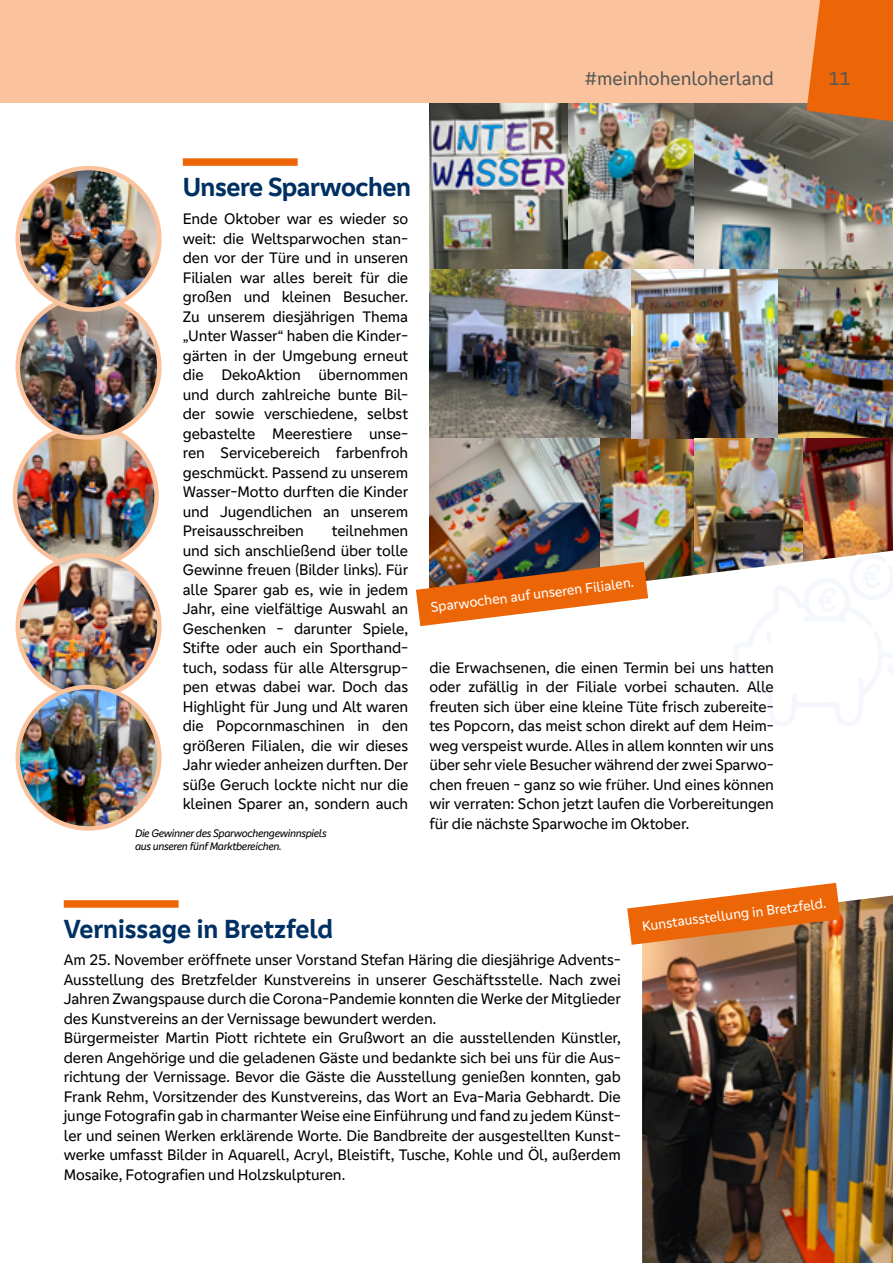
<style>
.page{position:relative;width:893px;height:1263px;background:#fff}
.page>*{position:absolute;margin:0;border:0;box-sizing:border-box;transform-origin:0 0}
.Überschrift_orange{font:700 27px "Genos GFG";letter-spacing:-.015em;color:#003063}
.t1{font:19.5px "Genos GFG";color:#575756}
.Fließtext_Absatz{font:15.75px/19.5px "Genos GFG";letter-spacing:-.01em;color:#000;text-align:justify}
.t2{font:14.25px "Genos GFG";color:#fff}
.Bildunterschrift_rec{font:italic 11.25px/12.8px "Genos GFG";letter-spacing:-.03em;color:#000}
</style>
<div class="page">
<img style="left:642px;top:895px;width:251px;height:368px">
<img style="left:429px;top:269px;width:464px;height:170px">
<img style="left:429px;top:439px;width:265px;height:112px">
<img style="left:429px;top:102px;width:139px;height:167px">
<img style="left:568px;top:102px;width:126px;height:167px">
<img style="left:694px;top:102px;width:199px;height:167px">
<img style="left:694px;top:439px;width:110px;height:112px">
<img style="left:804px;top:439px;width:89px;height:112px">
<img style="left:420px;top:551px;width:470px;height:76px">
<div style="left:0;top:0;width:893px;height:102px;background:#fac39d"></div>
<svg style="left:806px;top:0;width:87px;height:121px;background:#e86d17"></svg>
<svg style="left:627px;top:883px;width:213px;height:62px"></svg>
<img style="left:416px;top:562px;width:232px;height:64px">
<img style="left:15px;top:425px;width:142px;height:142px;border-radius:71px">
<img style="left:18px;top:555px;width:141px;height:142px;border-radius:71px">
<div style="left:16px;top:553px;width:146px;height:146px;border:4px solid #fac39d;border-radius:50%"></div>
<img style="left:18px;top:687px;width:141px;height:141px;border-radius:71px">
<div style="left:16px;top:685px;width:146px;height:146px;border:4px solid #fac39d;border-radius:50%"></div>
<img style="left:18px;top:296px;width:141px;height:142px;border-radius:71px">
<div style="left:16px;top:294px;width:146px;height:146px;border:4px solid #fac39d;border-radius:50%"></div>
<img style="left:18px;top:168px;width:141px;height:142px;border-radius:71px">
<div style="left:16px;top:166px;width:146px;height:146px;border:4px solid #fac39d;border-radius:50%"></div>
<div style="left:183px;top:158px;width:115px;height:8px;background:#ec6608"></div>
<div style="left:64px;top:900px;width:115px;height:8px;background:#ec6608"></div>
<svg style="left:733px;top:554px;width:160px;height:172px"></svg>
<p class="t1" style="left:585px;top:67px;width:190px">#meinhohenloherland</p>
<p class="t1" style="left:829px;top:67px;width:23px">11</p>
<p class="Überschrift_orange" style="left:183px;top:171px;width:230px">Unsere Sparwochen</p>
<p class="Fließtext_Absatz" style="left:183px;top:209px;width:227px">Ende Oktober war es wieder so weit: die Weltsparwochen stan&shy;den vor der Türe und in unseren Filialen war alles bereit für die großen und kleinen Besucher.<br>Zu unserem diesjährigen Thema „Unter Wasser“ haben die Kinder&shy;gärten in der Umgebung erneut die DekoAktion übernommen und durch zahlreiche bunte Bil&shy;der sowie verschiedene, selbst gebastelte Meerestiere unse&shy;ren Servicebereich farbenfroh geschmückt. Passend zu unserem Wasser-Motto durften die Kinder und Jugendlichen an unserem Preisausschreiben</p>
<p class="Fließtext_Absatz" style="left:183px;top:521px;width:227px;text-indent:149px">teilnehmen und sich anschließend über tolle Gewinne freuen (Bilder links). Für alle Sparer gab es, wie in jedem Jahr, eine vielfältige Auswahl an Geschenken - darunter Spiele, Stifte oder auch ein Sporthand&shy;tuch, sodass für alle Altersgrup&shy;pen etwas dabei war. Doch das Highlight für Jung und Alt waren die Popcornmaschinen in den größeren Filialen, die wir dieses Jahr wieder anheizen durften. Der süße Geruch lockte nicht nur die kleinen Sparer an, sondern auch</p>
<p class="Bildunterschrift_rec" style="left:135px;top:826px;width:193px">Die Gewinner des Sparwochengewinnspiels aus unseren fünf Marktbereichen.</p>
<p class="t2" style="left:430px;top:599px;width:206px;rotate:-7deg">Sparwochen auf unseren Filialen.</p>
<p class="Fließtext_Absatz" style="left:429px;top:658px;width:346px">die Erwachsenen, die einen Termin bei uns hatten oder zufällig in der Filiale vorbei schauten. Alle freuten sich über eine kleine Tüte frisch zubereite&shy;tes Popcorn, das meist schon direkt auf dem Heim&shy;weg verspeist wurde. Alles in allem konnten wir uns über sehr viele Besucher während der zwei Sparwo&shy;chen freuen - ganz so wie früher. Und eines können wir verraten: Schon jetzt laufen die Vorbereitungen für die nächste Sparwoche im Oktober.</p>
<p class="Überschrift_orange" style="left:64px;top:913px;width:271px">Vernissage in Bretzfeld</p>
<p class="Fließtext_Absatz" style="left:64px;top:950px;width:558px">Am 25. November eröffnete unser Vorstand Stefan Häring die diesjährige Advents-Ausstellung des Bretzfelder Kunstvereins in unserer Geschäftsstelle. Nach zwei Jahren Zwangspause durch die Corona-Pandemie konnten die Werke der Mitglieder des Kunstvereins an der Vernissage bewundert werden.</p>
<p class="Fließtext_Absatz" style="left:64px;top:1028px;width:559px">Bürgermeister Martin Piott richtete ein Grußwort an die ausstellenden Künstler, deren Angehörige und die geladenen Gäste und bedankte sich bei uns für die Aus&shy;richtung der Vernissage. Bevor die Gäste die Ausstellung genießen konnten, gab Frank Rehm, Vorsitzender des Kunstvereins, das Wort an Eva-Maria Gebhardt. Die junge Fotografin gab in charmanter Weise eine Einführung und fand zu jedem Künst&shy;ler und seinen Werken erklärende Worte. Die Bandbreite der ausgestellten Kunst&shy;werke umfasst Bilder in Aquarell, Acryl, Bleistift, Tusche, Kohle und Öl, außerdem Mosaike, Fotografien und Holzskulpturen.</p>
<p class="t2" style="left:641px;top:918px;width:187px;rotate:-7deg">Kunstausstellung in Bretzfeld.</p>
</div>
